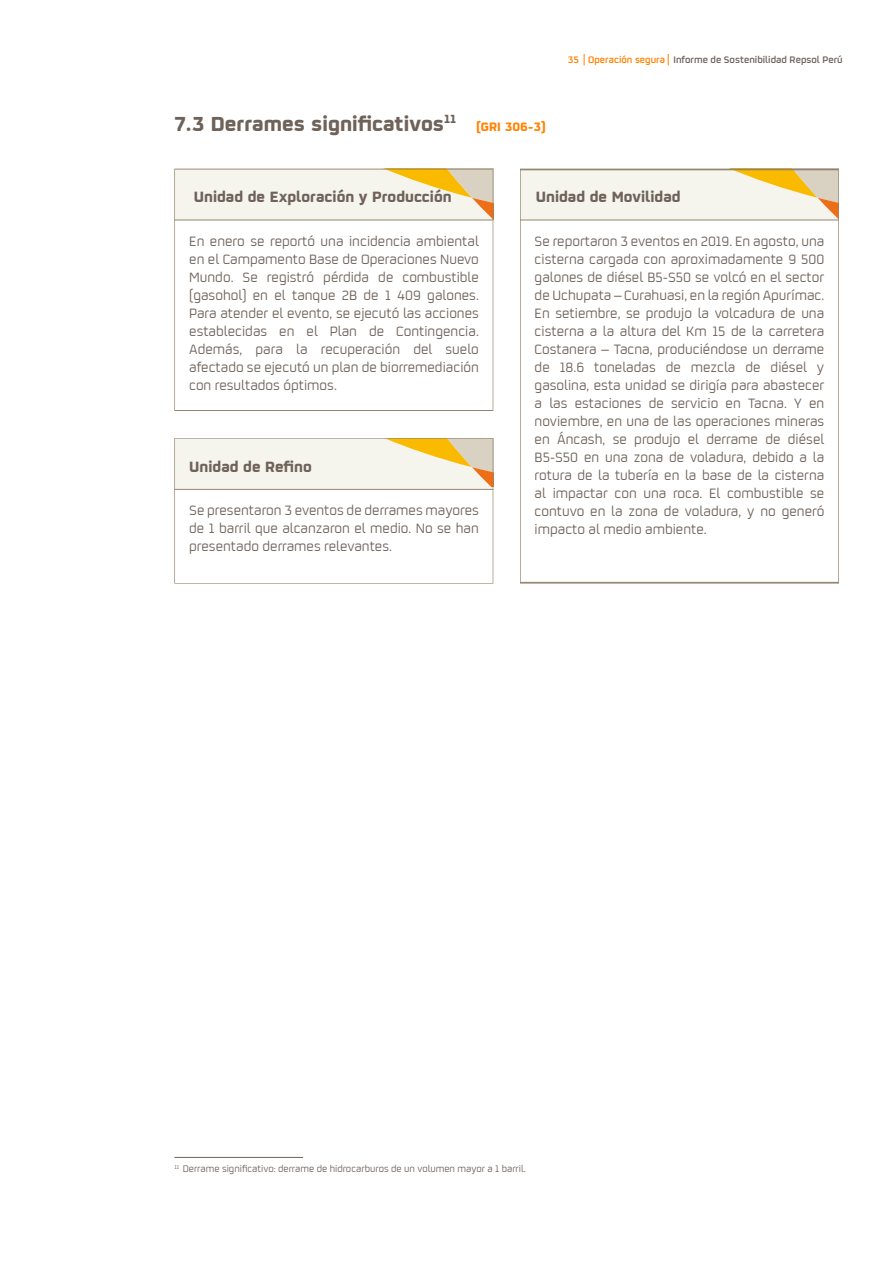
<style>
.page{position:relative;width:893px;height:1263px;background:#fff}
.page>*{position:absolute;margin:0;border:0;box-sizing:border-box;transform-origin:0 0}
.t1{font:700 22.5px "Repsol Viet";color:#6e6259}
.t2{font:700 16.5px "Repsol Viet";color:#6f625a}
.t3{font:15px/18px "Repsol";color:#6e6259;text-align:justify}
.t4{font:700 13.5px "Repsol Viet";color:#ff8200}
.t5{font:10.5px "Repsol";color:#6e6259}
.t6{font:600 10.5px "Repsol";color:#6f625a}
.s1{color:#ff8200}
</style>
<div class="page">
<svg style="left:174px;top:438px;width:319px;height:146px"></svg>
<svg style="left:174px;top:169px;width:319px;height:242px"></svg>
<svg style="left:520px;top:169px;width:319px;height:415px"></svg>
<hr style="left:174px;top:489px;width:319px;height:1px;background:#948570">
<hr style="left:174px;top:220px;width:319px;height:1px;background:#948570">
<hr style="left:520px;top:220px;width:319px;height:1px;background:#948570">
<hr style="left:174px;top:1157px;width:129px;height:1px;background:#6e6259">
<h1 class="t1" style="left:174px;top:105px;width:283px">7.3 Derrames significativos<sup>11</sup></h1>
<p class="t4" style="left:476px;top:115px;width:71px">(GRI 306-3)</p>
<p class="t6" style="left:568px;top:52px;width:277px"><span class="s1">35 Operación segura</span> Informe de Sostenibilidad Repsol Perú</p>
<p class="t2" style="left:194px;top:183px;width:259px">Unidad de Exploración y Producción</p>
<p class="t2" style="left:536px;top:183px;width:146px">Unidad de Movilidad</p>
<p class="t3" style="left:189px;top:231px;width:291px">En enero se reportó una incidencia ambiental en el Campamento Base de Operaciones Nuevo Mundo. Se registró pérdida de combustible (gasohol) en el tanque 2B de 1 409 galones.<br>Para atender el evento, se ejecutó las acciones establecidas en el Plan de Contingencia.<br>Además, para la recuperación del suelo afectado se ejecutó un plan de biorremediación con resultados óptimos.</p>
<p class="t3" style="left:535px;top:231px;width:291px">Se reportaron 3 eventos en 2019. En agosto, una cisterna cargada con aproximadamente 9 500 galones de diésel B5-S50 se volcó en el sector de Uchupata – Curahuasi, en la región Apurímac.<br>En setiembre, se produjo la volcadura de una cisterna a la altura del Km 15 de la carretera Costanera – Tacna, produciéndose un derrame de 18.6 toneladas de mezcla de diésel y gasolina, esta unidad se dirigía para abastecer a las estaciones de servicio en Tacna. Y en noviembre, en una de las operaciones mineras en Áncash, se produjo el derrame de diésel B5-S50 en una zona de voladura, debido a la rotura de la tubería en la base de la cisterna al impactar con una roca. El combustible se contuvo en la zona de voladura, y no generó impacto al medio ambiente.</p>
<p class="t2" style="left:189px;top:453px;width:124px">Unidad de Refino</p>
<p class="t3" style="left:189px;top:500px;width:291px">Se presentaron 3 eventos de derrames mayores de 1 barril que alcanzaron el medio. No se han presentado derrames relevantes.</p>
<p class="t5" style="left:174px;top:1161px;width:353px"><sup>11</sup> Derrame significativo: derrame de hidrocarburos de un volumen mayor a 1 barril.</p>
</div>
